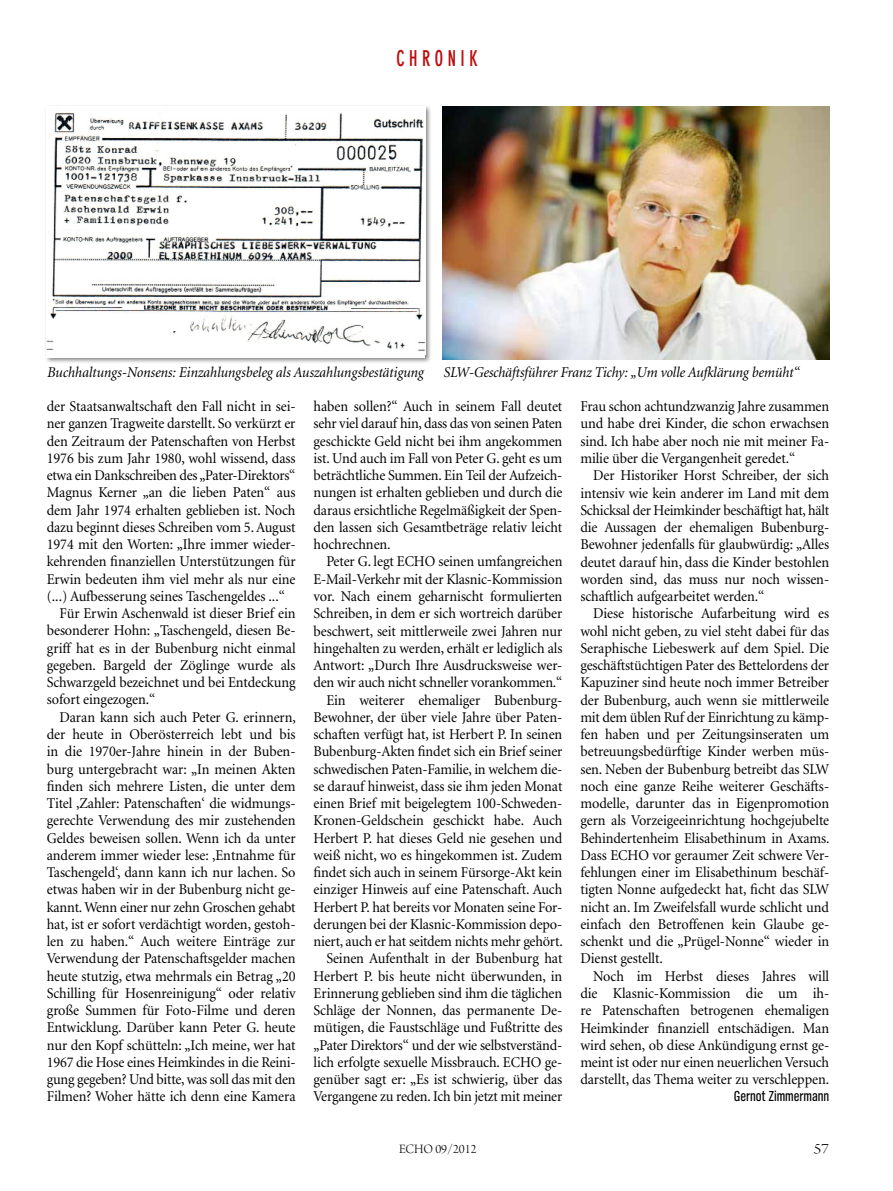
<style>
.page{position:relative;width:893px;height:1191px;background:#fff}
.page>*{position:absolute;margin:0;border:0;box-sizing:border-box;transform-origin:0 0}
.t1{font:700 condensed 21.6px "DIN Neuzeit Grotesk";letter-spacing:.25em;color:#bd1011;scale:.83 1}
.t2{font:15px/17.2px "Minion";letter-spacing:-.005em;color:#000;text-align:justify;scale:.95 1}
.t3{font:italic 15px "Minion";letter-spacing:-.005em;color:#000;scale:.95 1}
.t4{font:15px "TV Nord Cond EF";letter-spacing:-.005em;color:#000;scale:.95 1}
.t5{font:15px "Arno Pro Light Display";color:#000;scale:1.2 1}
.t6{font:13.5px "Arno Pro Light Display";color:#000}
</style>
<div class="page">
<div style="left:44px;top:104px;width:388px;height:261px;background:#000;opacity:.5"></div>
<img style="left:47px;top:107px;width:378px;height:247px">
<img style="left:442px;top:106px;width:387px;height:253px">
<h1 class="t1" style="left:396px;top:46px;width:99px">CHRONIK</h1>
<p class="t3" style="left:443px;top:364px;width:376px">SLW-Geschäftsführer Franz Tichy: „Um volle Aufklärung bemüht“</p>
<p class="t3" style="left:47px;top:364px;width:398px">Buchhaltungs-Nonsens: Einzahlungsbeleg als Auszahlungsbestätigung</p>
<p class="t2" style="left:47px;top:398px;width:263px">der Staatsanwaltschaft den Fall nicht in sei-</p>
<p class="t2" style="left:47px;top:415px;width:263px">ner ganzen Tragweite darstellt. So verkürzt er</p>
<p class="t2" style="left:47px;top:433px;width:263px">den Zeitraum der Patenschaften von Herbst</p>
<p class="t2" style="left:47px;top:450px;width:263px">1976 bis zum Jahr 1980, wohl wissend, dass</p>
<p class="t2" style="left:47px;top:467px;width:263px">etwa ein Dankschreiben des „Pater-Direktors“</p>
<p class="t2" style="left:47px;top:484px;width:263px">Magnus Kerner „an die lieben Paten“ aus</p>
<p class="t2" style="left:47px;top:502px;width:263px">dem Jahr 1974 erhalten geblieben ist. Noch</p>
<p class="t2" style="left:47px;top:519px;width:263px">dazu beginnt dieses Schreiben vom 5. August</p>
<p class="t2" style="left:47px;top:536px;width:263px">1974 mit den Worten: „Ihre immer wieder-</p>
<p class="t2" style="left:47px;top:553px;width:263px">kehrenden finanziellen Unterstützungen für</p>
<p class="t2" style="left:47px;top:571px;width:263px">Erwin bedeuten ihm viel mehr als nur eine</p>
<p class="t2" style="left:47px;top:588px;width:252px">(...) Aufbesserung seines Taschengeldes ...“</p>
<p class="t2" style="left:60px;top:605px;width:250px">Für Erwin Aschenwald ist dieser Brief ein</p>
<p class="t2" style="left:47px;top:622px;width:263px">besonderer Hohn: „Taschengeld, diesen Be-</p>
<p class="t2" style="left:47px;top:640px;width:263px">griff hat es in der Bubenburg nicht einmal</p>
<p class="t2" style="left:47px;top:657px;width:263px">gegeben. Bargeld der Zöglinge wurde als</p>
<p class="t2" style="left:47px;top:674px;width:263px">Schwarzgeld bezeichnet und bei Entdeckung</p>
<p class="t2" style="left:47px;top:691px;width:116px">sofort eingezogen.“</p>
<p class="t2" style="left:60px;top:709px;width:250px">Daran kann sich auch Peter G. erinnern,</p>
<p class="t2" style="left:47px;top:726px;width:263px">der heute in Oberösterreich lebt und bis</p>
<p class="t2" style="left:47px;top:743px;width:263px">in die 1970er-Jahre hinein in der Buben-</p>
<p class="t2" style="left:47px;top:760px;width:263px">burg untergebracht war: „In meinen Akten</p>
<p class="t2" style="left:47px;top:778px;width:263px">finden sich mehrere Listen, die unter dem</p>
<p class="t2" style="left:47px;top:795px;width:263px">Titel ‚Zahler: Patenschaften‘ die widmungs-</p>
<p class="t2" style="left:47px;top:812px;width:263px">gerechte Verwendung des mir zustehenden</p>
<p class="t2" style="left:47px;top:829px;width:263px">Geldes beweisen sollen. Wenn ich da unter</p>
<p class="t2" style="left:47px;top:847px;width:263px">anderem immer wieder lese: ‚Entnahme für</p>
<p class="t2" style="left:47px;top:864px;width:263px">Taschengeld‘, dann kann ich nur lachen. So</p>
<p class="t2" style="left:47px;top:881px;width:263px">etwas haben wir in der Bubenburg nicht ge-</p>
<p class="t2" style="left:47px;top:898px;width:263px">kannt. Wenn einer nur zehn Groschen gehabt</p>
<p class="t2" style="left:47px;top:916px;width:263px">hat, ist er sofort verdächtigt worden, gestoh-</p>
<p class="t2" style="left:47px;top:933px;width:263px">len zu haben.“ Auch weitere Einträge zur</p>
<p class="t2" style="left:47px;top:950px;width:263px">Verwendung der Patenschaftsgelder machen</p>
<p class="t2" style="left:47px;top:967px;width:263px">heute stutzig, etwa mehrmals ein Betrag „20</p>
<p class="t2" style="left:47px;top:985px;width:263px">Schilling für Hosenreinigung“ oder relativ</p>
<p class="t2" style="left:47px;top:1002px;width:263px">große Summen für Foto-Filme und deren</p>
<p class="t2" style="left:47px;top:1019px;width:263px">Entwicklung. Darüber kann Peter G. heute</p>
<p class="t2" style="left:47px;top:1036px;width:263px">nur den Kopf schütteln: „Ich meine, wer hat</p>
<p class="t2" style="left:47px;top:1054px;width:263px">1967 die Hose eines Heimkindes in die Reini-</p>
<p class="t2" style="left:47px;top:1071px;width:263px">gung gegeben? Und bitte, was soll das mit den</p>
<p class="t2" style="left:47px;top:1088px;width:263px">Filmen? Woher hätte ich denn eine Kamera</p>
<p class="t2" style="left:314px;top:398px;width:263px">haben sollen?“ Auch in seinem Fall deutet sehr viel darauf hin, dass das von seinen Paten geschickte Geld nicht bei ihm angekommen ist. Und auch im Fall von Peter G. geht es um beträchtliche Summen. Ein Teil der Aufzeich&shy;nungen ist erhalten geblieben und durch die daraus ersichtliche Regelmäßigkeit der Spen&shy;den lassen sich Gesamtbeträge relativ leicht hochrechnen.</p>
<p class="t2" style="left:314px;top:553px;width:264px;text-align:right">Peter G. legt ECHO seinen umfangreichen E-Mail-Verkehr mit der Klasnic-Kommission vor. Nach einem geharnischt formulierten Schreiben, in dem er sich wortreich darüber beschwert, seit mittlerweile zwei Jahren nur hingehalten zu werden, erhält er lediglich als Antwort: „Durch Ihre Ausdrucksweise wer&shy;den wir auch nicht schneller vorankommen.“ Ein weiterer ehemaliger Bubenburg-Bewohner, der über viele Jahre über Paten&shy;schaften verfügt hat, ist Herbert P. In seinen Bubenburg-Akten findet sich ein Brief seiner schwedischen Paten-Familie, in welchem die&shy;se darauf hinweist, dass sie ihm jeden Monat einen Brief mit beigelegtem 100-Schweden-Kronen-Geldschein geschickt habe. Auch Herbert P. hat dieses Geld nie gesehen und weiß nicht, wo es hingekommen ist. Zudem findet sich auch in seinem Fürsorge-Akt kein einziger Hinweis auf eine Patenschaft. Auch Herbert P. hat bereits vor Monaten seine For&shy;derungen bei der Klasnic-Kommission depo&shy;niert, auch er hat seitdem nichts mehr gehört.<br>Seinen Aufenthalt in der Bubenburg hat Herbert P. bis heute nicht überwunden, in Erinnerung geblieben sind ihm die täglichen Schläge der Nonnen, das permanente De&shy;mütigen, die Faustschläge und Fußtritte des „Pater Direktors“ und der wie selbstverständ&shy;lich erfolgte sexuelle Missbrauch. ECHO ge&shy;genüber sagt er: „Es ist schwierig, über das Vergangene zu reden. Ich bin jetzt mit meiner</p>
<p class="t2" style="left:580px;top:398px;width:263px">Frau schon achtundzwanzig Jahre zusammen und habe drei Kinder, die schon erwachsen sind. Ich habe aber noch nie mit meiner Fa&shy;milie über die Vergangenheit geredet.“</p>
<p class="t2" style="left:580px;top:467px;width:263px;text-indent:13px">Der Historiker Horst Schreiber, der sich intensiv wie kein anderer im Land mit dem Schicksal der Heimkinder beschäftigt hat, hält die Aussagen der ehemaligen Bubenburg-Bewohner jedenfalls für glaubwürdig: „Alles deutet darauf hin, dass die Kinder bestohlen worden sind, das muss nur noch wissen&shy;schaftlich aufgearbeitet werden.“</p>
<p class="t2" style="left:580px;top:605px;width:264px;text-indent:13px">Diese historische Aufarbeitung wird es wohl nicht geben, zu viel steht dabei für das Seraphische Liebeswerk auf dem Spiel. Die geschäftstüchtigen Pater des Bettelordens der Kapuziner sind heute noch immer Betreiber der Bubenburg, auch wenn sie mittlerweile mit dem üblen Ruf der Einrichtung zu kämp&shy;fen haben und per Zeitungsinseraten um betreuungsbedürftige Kinder werben müs&shy;sen. Neben der Bubenburg betreibt das SLW noch eine ganze Reihe weiterer Geschäfts&shy;modelle, darunter das in Eigenpromotion gern als Vorzeigeeinrichtung hochgejubelte Behindertenheim Elisabethinum in Axams.<br>Dass ECHO vor geraumer Zeit schwere Ver&shy;fehlungen einer im Elisabethinum beschäf&shy;tigten Nonne aufgedeckt hat, ficht das SLW nicht an. Im Zweifelsfall wurde schlicht und einfach den Betroffenen kein Glaube ge&shy;schenkt und die „Prügel-Nonne“ wieder in Dienst gestellt.</p>
<p class="t2" style="left:580px;top:967px;width:263px;text-indent:13px">Noch im Herbst dieses Jahres will die Klasnic-Kommission die um ih&shy;re Patenschaften betrogenen ehemaligen Heimkinder finanziell entschädigen. Man wird sehen, ob diese Ankündigung ernst ge&shy;meint ist oder nur einen neuerlichen Versuch darstellt, das Thema weiter zu verschleppen.</p>
<p class="t4" style="left:734px;top:1088px;width:102px">Gernot Zimmermann</p>
<p class="t6" style="left:399px;top:1141px;width:79px">ECHO 09/2012</p>
<p class="t5" style="left:813px;top:1140px;width:15px">57</p>
</div>
